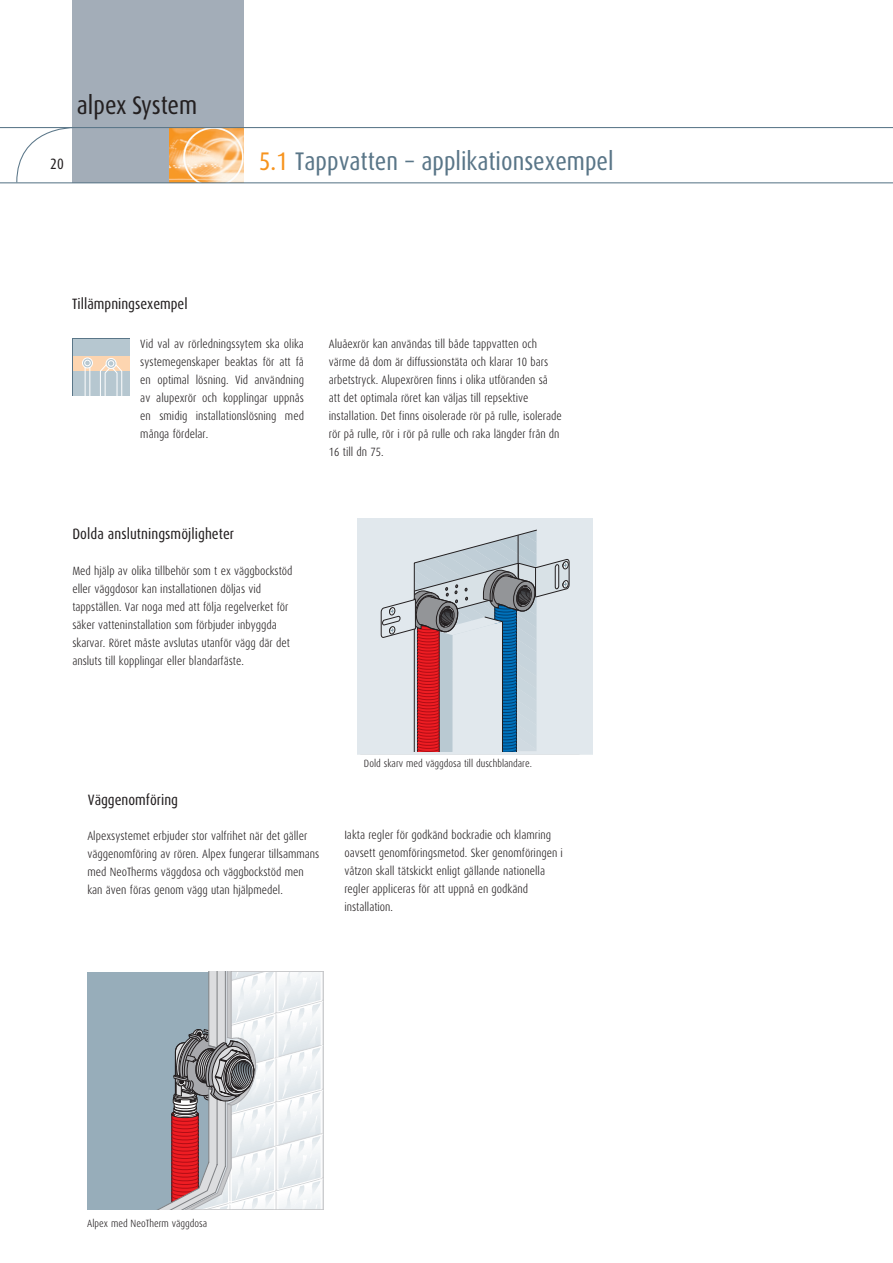
<style>
.page{position:relative;width:893px;height:1263px;background:#fff}
.page>*{position:absolute;margin:0;border:0;box-sizing:border-box;transform-origin:0 0}
._01_Kategorie{font:25.5px "Dax Condensed";color:#5a7688}
.t1{font:25.5px "Dax Condensed";color:#231f20}
._02_Subhead_10{font:15px "Dax Condensed";color:#231f20}
._00_Fließ{font:300 12px/18px "Dax Condensed";color:#231f20}
.Inh2L{font:300 10.5px "Dax Condensed";color:#231f20}
.s1{color:#f7931d}
</style>
<div class="page">
<div style="left:72px;top:0;width:171px;height:183px;background:#a3adb8"></div>
<img style="left:169px;top:128px;width:74px;height:54px">
<hr style="left:0;top:127px;width:893px;height:1px;background:#5a7688">
<hr style="left:0;top:182px;width:893px;height:1px;background:#5a7688">
<svg style="left:16px;top:128px;width:57px;height:55px"></svg>
<div style="left:358px;top:518px;width:235px;height:235px;background:#e1e8ed"></div>
<svg style="left:358px;top:529px;width:222px;height:225px"></svg>
<div style="left:72px;top:338px;width:58px;height:58px;background:#5a7688"></div>
<div style="left:73px;top:339px;width:57px;height:57px;background:#b6c7d0"></div>
<div style="left:73px;top:356px;width:57px;height:14px;background:#fdd5b0"></div>
<div style="left:106px;top:358px;width:10px;height:10px;background:#fbf2ea;border-radius:50%"></div>
<div style="left:106px;top:358px;width:10px;height:11px;border:1px solid #fff;border-radius:50%"></div>
<svg style="left:84px;top:360px;width:38px;height:36px"></svg>
<svg style="left:82px;top:358px;width:10px;height:10px"></svg>
<div style="left:82px;top:358px;width:11px;height:10px;border:1px solid #fff;border-radius:50%"></div>
<div style="left:84px;top:360px;width:7px;height:6px;border:1px solid #fff;border-radius:50%"></div>
<div style="left:88px;top:972px;width:83px;height:237px;background:#97adba"></div>
<svg style="left:171px;top:972px;width:152px;height:237px"></svg>
<h1 class="t1" style="left:77px;top:91px;width:122px">alpex System</h1>
<p class="_02_Subhead_10" style="left:50px;top:156px;width:15px">20</p>
<p class="_01_Kategorie" style="left:259px;top:147px;width:356px"><span class="s1">5.1</span> Tappvatten – applikationsexempel</p>
<p class="_02_Subhead_10" style="left:72px;top:295px;width:117px">Tillämpningsexempel</p>
<p class="_00_Fließ" style="left:140px;top:335px;width:165px;text-align:justify">Vid val av rörledningssytem ska olika systemegenskaper beaktas för att få en optimal lösning. Vid användning av alupexrör och kopplingar uppnås en smidig installationslösning med många fördelar.</p>
<p class="_00_Fließ" style="left:329px;top:335px;width:234px">Aluåexrör kan användas till både tappvatten och värme då dom är diffussionstäta och klarar 10 bars arbetstryck. Alupexrören finns i olika utföranden så att det optimala röret kan väljas till repsektive installation. Det finns oisolerade rör på rulle, isolerade rör på rulle, rör i rör på rulle och raka längder från dn 16 till dn 75.</p>
<p class="_02_Subhead_10" style="left:72px;top:526px;width:163px">Dolda anslutningsmöjligheter</p>
<p class="_00_Fließ" style="left:72px;top:562px;width:222px">Med hjälp av olika tillbehör som t ex väggbockstöd eller väggdosor kan installationen döljas vid tappställen. Var noga med att följa regelverket för säker vatteninstallation som förbjuder inbyggda skarvar. Röret måste avslutas utanför vägg där det ansluts till kopplingar eller blandarfäste.</p>
<p class="Inh2L" style="left:364px;top:758px;width:169px">Dold skarv med väggdosa till duschblandare.</p>
<p class="_02_Subhead_10" style="left:88px;top:791px;width:92px">Väggenomföring</p>
<p class="_00_Fließ" style="left:87px;top:827px;width:233px">Alpexsystemet erbjuder stor valfrihet när det gäller väggenomföring av rören. Alpex fungerar tillsammans med NeoTherms väggdosa och väggbockstöd men kan även föras genom vägg utan hjälpmedel.</p>
<p class="_00_Fließ" style="left:344px;top:826px;width:220px">Iakta regler för godkänd bockradie och klamring oavsett genomföringsmetod. Sker genomföringen i våtzon skall tätskickt enligt gällande nationella regler appliceras för att uppnå en godkänd installation.</p>
<p class="Inh2L" style="left:87px;top:1218px;width:121px">Alpex med NeoTherm väggdosa</p>
</div>
